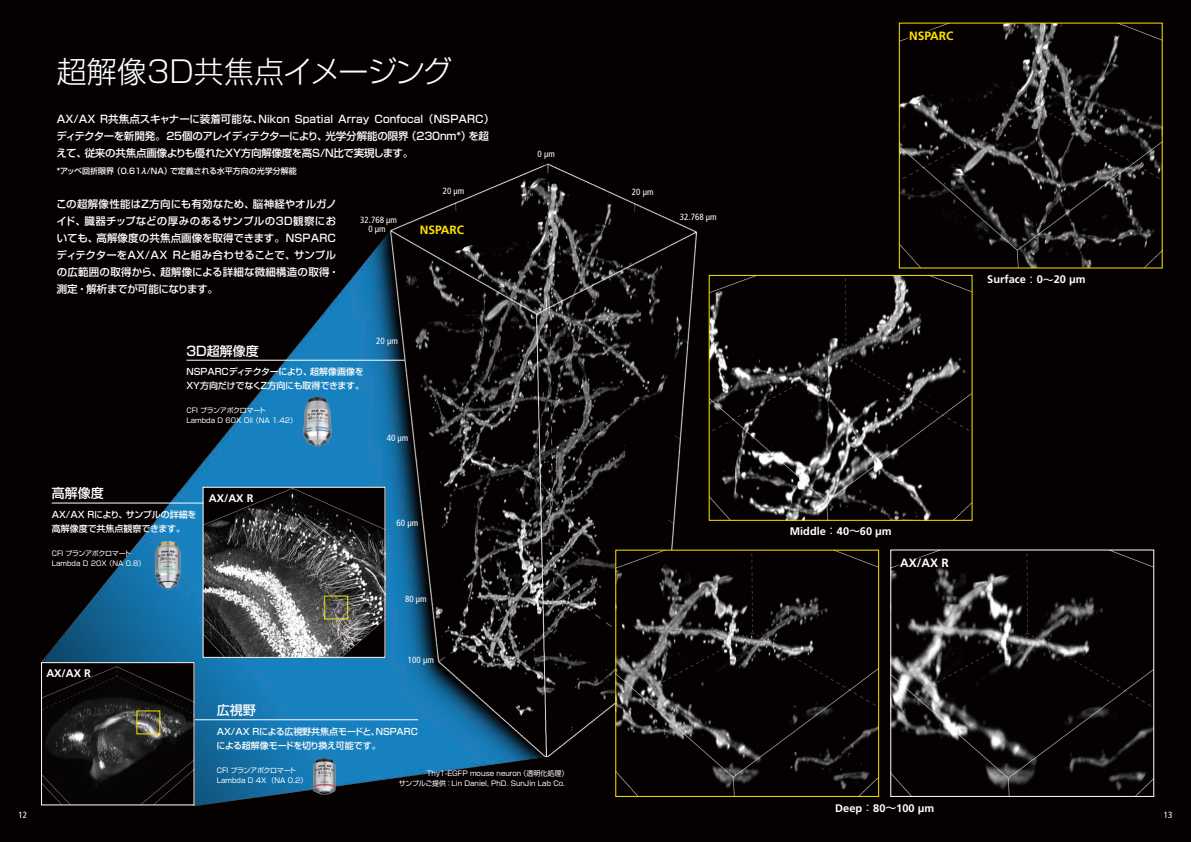
<style>
.page{position:relative;width:1191px;height:842px;background:#fff}
.page>*{position:absolute;margin:0;border:0;box-sizing:border-box;transform-origin:0 0}
.t1{font:300 30px "Shin Go Pro";color:#fff}
.t2{font:500 13px "Shin Go Pro";color:#fff}
.t3{font:700 12px "Frutiger LT Std";color:#ffe200}
.t4{font:700 12px "Frutiger LT Std";color:#fff}
.t5{font:700 11px "Frutiger LT Std";color:#fff}
.t6{font:500 10.5px/17px "Shin Go Pro";color:#fff}
.t7{font:500 10.5px/17px "Shin Go Pro";letter-spacing:-.02em;color:#fff}
.t8{font:500 9px/14px "Shin Go Pro";letter-spacing:-.01em;color:#fff}
.t9{font:condensed 9px "Frutiger LT Std";color:#fff}
.t10{font:500 8px "Shin Go Pro";color:#fff}
.t11{font:7px/10px "Shin Go Pro";color:#fff}
.s1{font-family:"Koz Min Pr 6 N";font-weight:400}
.s2{font-family:"Shin Go Pro";font-weight:500}
</style>
<div class="page">
<img style="left:0;top:0;width:1191px;height:842px">
<img style="left:892px;top:552px;width:260px;height:243px">
<div style="left:890px;top:550px;width:264px;height:247px;border:1px solid #fff"></div>
<img style="left:901px;top:25px;width:259px;height:241px">
<img style="left:711px;top:277px;width:259px;height:242px">
<div style="left:709px;top:275px;width:263px;height:246px;border:1px solid #ffe200"></div>
<img style="left:617px;top:552px;width:260px;height:243px">
<div style="left:615px;top:550px;width:264px;height:247px;border:1px solid #ffe200"></div>
<div style="left:895px;top:554px;width:58px;height:18px;background:#050101"></div>
<div style="left:905px;top:26px;width:53px;height:19px;background:#050101"></div>
<hr style="left:194px;top:719px;width:224px;height:1px;background:#fff">
<img style="left:313px;top:759px;width:22px;height:36px">
<hr style="left:186px;top:360px;width:219px;height:1px;background:#fff">
<img style="left:303px;top:398px;width:28px;height:49px">
<img style="left:205px;top:489px;width:178px;height:167px">
<div style="left:203px;top:487px;width:182px;height:171px;border:1px solid #fff"></div>
<div style="left:324px;top:596px;width:24px;height:23px;border:1px solid #ffe200"></div>
<img style="left:43px;top:664px;width:149px;height:139px">
<div style="left:41px;top:662px;width:153px;height:143px;border:1px solid #fff"></div>
<hr style="left:52px;top:503px;width:151px;height:1px;background:#fff">
<img style="left:156px;top:541px;width:24px;height:49px">
<h1 class="t1" style="left:57px;top:47px;width:397px">超解像3D共焦点イメージング</h1>
<h3 class="t7" style="left:56px;top:109px;width:439px">AX/AX R共焦点スキャナーに装着可能な、Nikon Spatial Array Confocal （NSPARC）ディテクターを新開発。25個のアレイディテクターにより、光学分解能の限界（230nm*）を超えて、従来の共焦点画像よりも優れたXY方向解像度を高S/N比で実現します。</h3>
<p class="t10" style="left:57px;top:164px;width:241px">*アッベ回折限界 （0.61λ/NA）で定義される水平方向の光学分解能</p>
<h3 class="t6" style="left:56px;top:194px;width:285px">この超解像性能はZ方向にも有効なため、脳神経やオルガノイド、臓器チップなどの厚みのあるサンプルの３D観察においても、高解像度の共焦点画像を取得できます。NSPARCディテクターをAX/AX Rと組み合わせることで、サンプルの広範囲の取得から、超解像による詳細な微細構造の取得・測定・解析までが可能になります。</h3>
<p class="t9" style="left:537px;top:148px;width:19px">0 µm</p>
<p class="t9" style="left:443px;top:186px;width:23px">20 µm</p>
<p class="t9" style="left:632px;top:187px;width:23px">20 µm</p>
<p class="t9" style="left:360px;top:215px;width:38px">32.768 µm</p>
<p class="t9" style="left:680px;top:211px;width:38px">32.768 µm</p>
<h3 class="t3" style="left:420px;top:223px;width:46px">NSPARC</h3>
<p class="t9" style="left:368px;top:224px;width:19px">0 µm</p>
<h2 class="t2" style="left:185px;top:340px;width:75px">３D超解像度</h2>
<p class="t8" style="left:186px;top:364px;width:179px">NSPARCディテクターにより、超解像画像を<br>XY方向だけでなくZ方向にも取得できます。</p>
<p class="t11" style="left:186px;top:405px;width:112px">CFI プランアポクロマート<br>Lambda D 60X Oil （NA 1.42）</p>
<p class="t9" style="left:376px;top:336px;width:23px">20 µm</p>
<p class="t9" style="left:387px;top:432px;width:23px">40 µm</p>
<h2 class="t2" style="left:52px;top:483px;width:53px">高解像度</h2>
<p class="t8" style="left:52px;top:506px;width:146px">AX/AX Rにより、サンプルの詳細を高解像度で共焦点観察できます。</p>
<p class="t11" style="left:52px;top:547px;width:95px">CFI プランアポクロマート<br>Lambda D 20X （NA 0.8）</p>
<h3 class="t5" style="left:209px;top:492px;width:46px">AX/AX R</h3>
<p class="t9" style="left:396px;top:517px;width:23px">60 µm</p>
<p class="t9" style="left:405px;top:593px;width:23px">80 µm</p>
<h3 class="t5" style="left:46px;top:667px;width:46px">AX/AX R</h3>
<p class="t9" style="left:408px;top:654px;width:27px">100 µm</p>
<h2 class="t2" style="left:217px;top:699px;width:40px">広視野</h2>
<p class="t8" style="left:216px;top:723px;width:203px">AX/AX Rによる広視野共焦点モードと、NSPARCによる超解像モードを切り換え可能です。</p>
<p class="t11" style="left:217px;top:764px;width:92px">CFI プランアポクロマート<br>Lambda D 4X （NA 0.2）</p>
<p class="t11" style="left:399px;top:767px;width:171px;text-indent:28px">Thy1-EGFP mouse neuron（透明化処理）サンプルご提供：Lin Daniel, PhD. SunJin Lab Co.</p>
<h3 class="t3" style="left:909px;top:29px;width:46px">NSPARC</h3>
<h3 class="t5" style="left:987px;top:273px;width:100px">Surface<span class="s1">：</span>0<span class="s2">〜</span>20 µm</h3>
<h3 class="t5" style="left:790px;top:524px;width:103px">Middle<span class="s1">：</span>40<span class="s2">〜</span>60 µm</h3>
<h3 class="t4" style="left:900px;top:556px;width:50px">AX/AX R</h3>
<h3 class="t5" style="left:835px;top:801px;width:100px">Deep<span class="s1">：</span>80<span class="s2">〜</span>100 µm</h3>
<p class="t9" style="left:18px;top:810px;width:10px">12</p>
<p class="t9" style="left:1164px;top:810px;width:10px">13</p>
</div>
